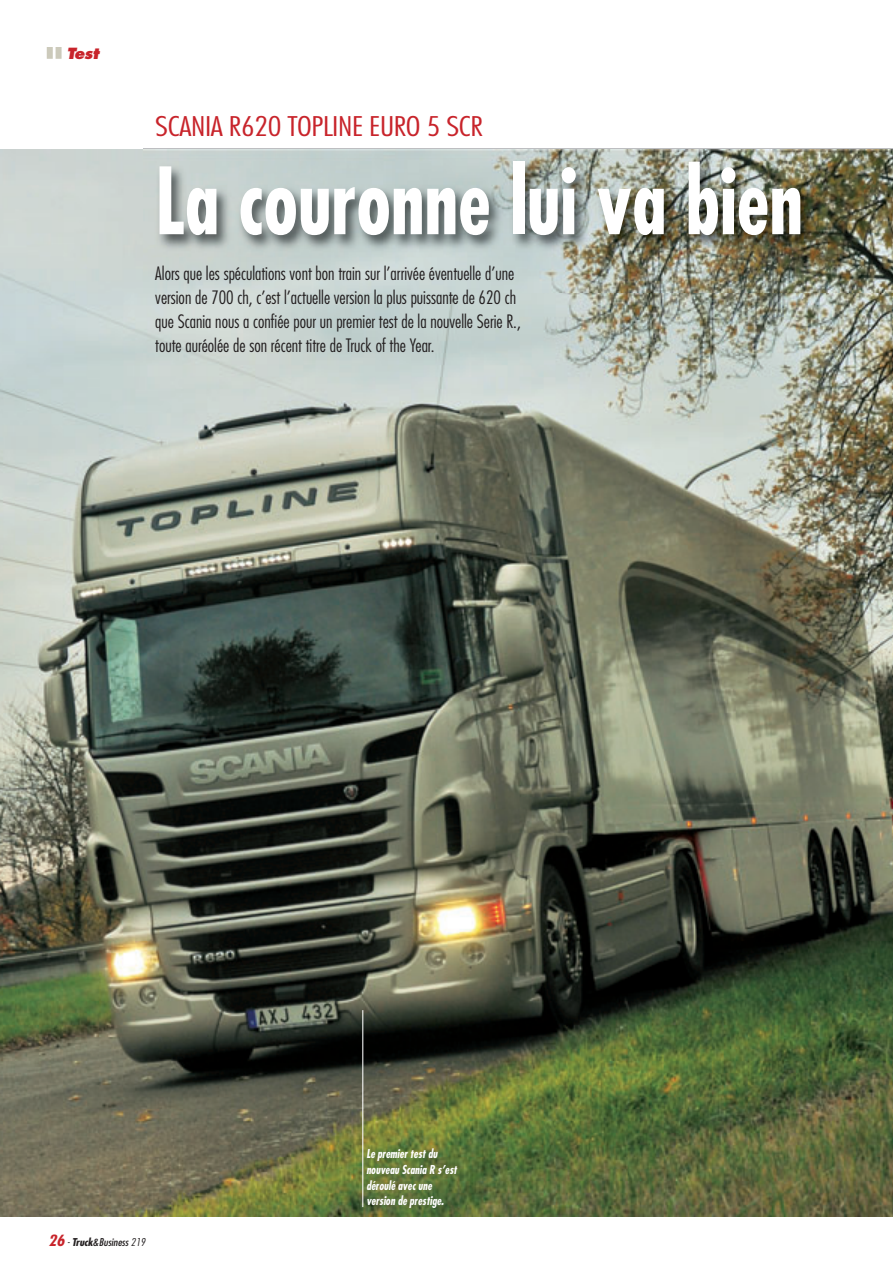
<style>
.page{position:relative;width:893px;height:1263px;background:#fff}
.page>*{position:absolute;margin:0;border:0;box-sizing:border-box;transform-origin:0 0}
.t1{font:700 condensed 90px "Futura";color:#fff;scale:.88 1}
.t2{font:300 condensed 26.4px "Futura";letter-spacing:-.015em;color:#c8242b;scale:1.25 1}
.t3{font:300 condensed 18px/24px "Futura";color:#231f20}
.t4{font:italic 800 15px "Futura";color:#c8242b}
.t5{font:italic 700 condensed 12px/15.8px "Futura";color:#fff;scale:.91 1}
.t6{font:italic condensed 10.5px "Futura";color:#231f20;scale:1.1 1}
.s1{font-weight:700;font-size:15px;color:#c8242b}
.s2{font-weight:300}
.s3{font-weight:700}
</style>
<div class="page">
<img style="left:0;top:47px;width:893px;height:1170px">
<p class="t4" style="left:67px;top:47px;width:36px">Test</p>
<h2 class="t2" style="left:155px;top:115px;width:264px">SCANIA R620 TOPLINE EURO 5 SCR</h2>
<h1 class="t1" style="left:155px;top:162px;width:738px">La couronne lui va bien</h1>
<p class="t3" style="left:155px;top:263px;width:367px">Alors que les spéculations vont bon train sur l’arrivée éventuelle d’une version de 700 ch, c’est l’actuelle version la plus puissante de 620 ch que Scania nous a confiée pour un premier test de la nouvelle Serie R., toute auréolée de son récent titre de Truck of the Year.</p>
<p class="t6" style="left:49px;top:1237px;width:91px"><span class="s1">26</span> <span class="s2">-</span> <span class="s3">Truck</span>&amp;Business<span class="s2">219</span></p>
<p class="t5" style="left:366px;top:1147px;width:103px">Le premier test du nouveau Scania R s’est déroulé avec une version de prestige.</p>
</div>
